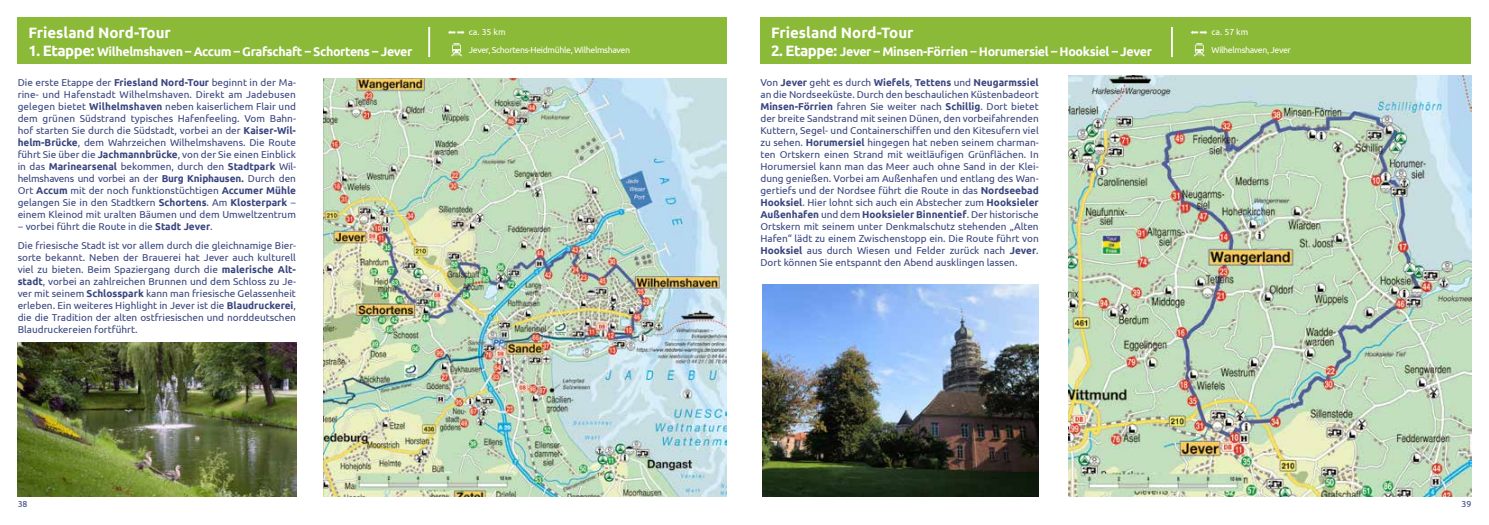
<style>
.page{position:relative;width:1489px;height:525px;background:#fff}
.page>*{position:absolute;margin:0;border:0;box-sizing:border-box;transform-origin:0 0}
.t1{font:700 15px "Ubuntu";color:#fff}
.t2{font:700 12.5px "Ubuntu";letter-spacing:-.03em;color:#fff}
.t3{font:10px/12px "Ubuntu";color:#39457f;text-align:justify}
.t4{font:8.75px/17.5px "Ubuntu";letter-spacing:-.04em;color:#fff}
.t5{font:8.75px "Ubuntu";color:#39457f}
.s1{font-size:15px}
.s2{font-weight:700}
.s3{font-family:"Intro Head B Base"}
</style>
<div class="page">
<div style="left:18px;top:18px;width:708px;height:46px;background:#8bb938"></div>
<svg style="left:451px;top:43px;width:11px;height:13px"></svg>
<hr style="left:428px;top:27px;width:2px;height:30px;background:#fff">
<img style="left:18px;top:342px;width:278px;height:154px">
<img style="left:324px;top:79px;width:403px;height:417px">
<div style="left:760px;top:18px;width:710px;height:46px;background:#8bb938"></div>
<svg style="left:1194px;top:43px;width:10px;height:13px"></svg>
<hr style="left:1170px;top:27px;width:2px;height:30px;background:#fff">
<img style="left:1068px;top:75px;width:403px;height:421px">
<img style="left:762px;top:284px;width:276px;height:212px">
<h1 class="t1" style="left:28px;top:23px;width:144px">Friesland Nord-Tour</h1>
<p class="t2" style="left:28px;top:44px;width:385px"><span class="s1">1. Etappe:</span> Wilhelmshaven – Accum – Grafschaft – Schortens – Jever</p>
<p class="t3" style="left:18px;top:76px;width:280px">Die erste Etappe der <span class="s2">Friesland Nord-Tour</span> beginnt in der Ma&shy;rine- und Hafenstadt Wilhelmshaven. Direkt am Jadebusen gelegen bietet <span class="s2">Wilhelmshaven</span> neben kaiserlichem Flair und dem grünen Südstrand typisches Hafenfeeling. Vom Bahn&shy;hof starten Sie durch die Südstadt, vorbei an der <span class="s2">Kaiser-Wil&shy;helm-Brücke</span>, dem Wahrzeichen Wilhelmshavens. Die Route führt Sie über die <span class="s2">Jachmannbrücke</span>, von der Sie einen Einblick in das <span class="s2">Marinearsenal</span> bekommen, durch den <span class="s2">Stadtpark</span> Wil&shy;helmshavens und vorbei an der <span class="s2">Burg Kniphausen.</span> Durch den Ort <span class="s2">Accum</span> mit der noch funktionstüchtigen <span class="s2">Accumer Mühle </span>gelangen Sie in den Stadtkern <span class="s2">Schortens</span>. Am <span class="s2">Klosterpark</span> <span class="s3">— </span>einem Kleinod mit uralten Bäumen und dem Umweltzentrum</p>
<p class="t3" style="left:18px;top:216px;width:280px;line-height:19.1px"><span class="s3">—</span> vorbei führt die Route in die <span class="s2">Stadt Jever</span>.<br>Die friesische Stadt ist vor allem durch die gleichnamige Bier-</p>
<p class="t3" style="left:18px;top:251px;width:280px">sorte bekannt. Neben der Brauerei hat Jever auch kulturell viel zu bieten. Beim Spaziergang durch die <span class="s2">malerische Alt&shy;stadt</span>, vorbei an zahlreichen Brunnen und dem Schloss zu Je&shy;ver mit seinem <span class="s2">Schlosspark</span> kann man friesische Gelassenheit erleben. Ein weiteres Highlight in Jever ist die <span class="s2">Blaudruckerei</span>, die die Tradition der alten ostfriesischen und norddeutschen Blaudruckereien fortführt.</p>
<p class="t4" style="left:469px;top:23px;width:163px">ca. 35 km<br>Jever, Schortens-Heidmühle, Wilhelmshaven</p>
<h1 class="t1" style="left:771px;top:23px;width:144px">Friesland Nord-Tour</h1>
<p class="t2" style="left:771px;top:44px;width:382px"><span class="s1">2. Etappe:</span> Jever – Minsen-Förrien – Horumersiel – Hooksiel – Jever</p>
<p class="t3" style="left:760px;top:76px;width:280px">Von <span class="s2">Jever</span> geht es durch <span class="s2">Wiefels</span>, <span class="s2">Tettens</span> und <span class="s2">Neugarmssiel </span>an die Nordseeküste. Durch den beschaulichen Küstenbadeort <span class="s2">Minsen-Förrien</span> fahren Sie weiter nach <span class="s2">Schillig</span>. Dort bietet der breite Sandstrand mit seinen Dünen, den vorbeifahrenden Kuttern, Segel- und Containerschiffen und den Kitesufern viel zu sehen. <span class="s2">Horumersiel</span> hingegen hat neben seinem charman&shy;ten Ortskern einen Strand mit weitläufigen Grünflächen. In Horumersiel kann man das Meer auch ohne Sand in der Klei&shy;dung genießen. Vorbei am Außenhafen und entlang des Wan&shy;gertiefs und der Nordsee führt die Route in das <span class="s2">Nordseebad Hooksiel</span>. Hier lohnt sich auch ein Abstecher zum <span class="s2">Hooksieler Außenhafen</span> und dem <span class="s2">Hooksieler Binnentief</span>. Der historische Ortskern mit seinem unter Denkmalschutz stehenden „Alten Hafen“ lädt zu einem Zwischenstopp ein. Die Route führt von <span class="s2">Hooksiel</span> aus durch Wiesen und Felder zurück nach <span class="s2">Jever</span>.<br>Dort können Sie entspannt den Abend ausklingen lassen.</p>
<p class="t4" style="left:1211px;top:23px;width:81px">ca. 57 km<br>Wilhelmshaven, Jever</p>
<p class="t5" style="left:18px;top:498px;width:11px">38</p>
<p class="t5" style="left:1461px;top:498px;width:11px">39</p>
</div>
